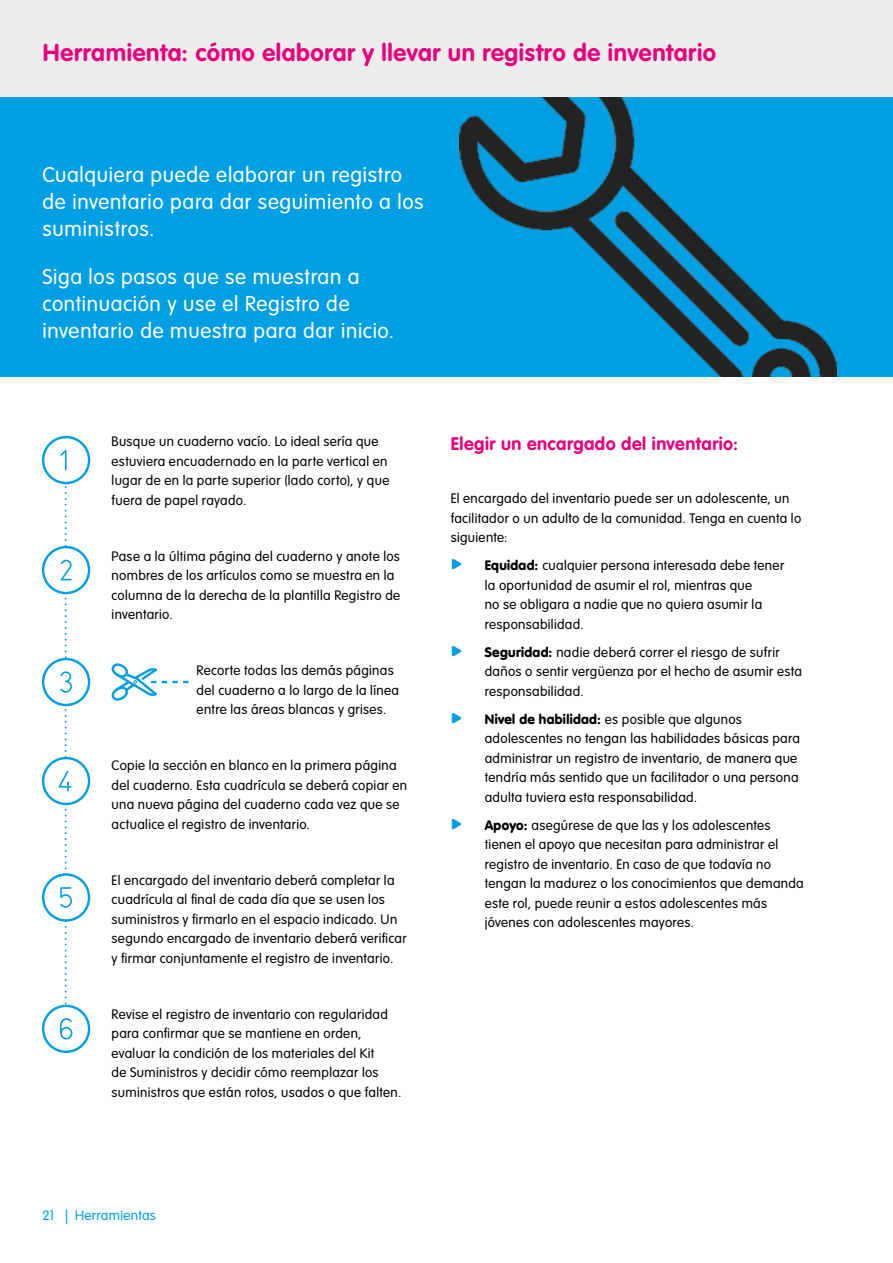
<style>
.page{position:relative;width:893px;height:1263px;background:#fff}
.page>*{position:absolute;margin:0;border:0;box-sizing:border-box;transform-origin:0 0}
.t1{font:700 24px "VAG Rounded Std";letter-spacing:.025em;color:#e6007d}
.t2{font:300 21px/27px "VAG Rounded Std";letter-spacing:.03em;color:#fff}
.t3{font:700 18px "VAG Rounded Std";letter-spacing:.025em;color:#e6007d}
.t4{font:300 13.5px/19.5px "VAG Rounded Std";letter-spacing:.025em;color:#000}
.t5{font:300 13.5px "VAG Rounded Std";letter-spacing:.025em;color:#009fe3}
.s1{color:#009fe3}
.s2{font-weight:900}
</style>
<div class="page">
<div style="left:0;top:97px;width:893px;height:280px;background:#009fe3"></div>
<img style="left:460px;top:97px;width:377px;height:280px">
<div style="left:0;top:0;width:893px;height:97px;background:#ededed"></div>
<div style="left:42px;top:436px;width:48px;height:48px;border:2px solid #009fe3;border-radius:50%"></div>
<div style="left:42px;top:658px;width:48px;height:48px;border:2px solid #009fe3;border-radius:50%"></div>
<div style="left:42px;top:757px;width:48px;height:48px;border:2px solid #009fe3;border-radius:50%"></div>
<div style="left:42px;top:873px;width:48px;height:49px;border:2px solid #009fe3;border-radius:50%"></div>
<div style="left:42px;top:1005px;width:48px;height:48px;border:2px solid #009fe3;border-radius:50%"></div>
<div style="left:42px;top:546px;width:48px;height:48px;border:2px solid #009fe3;border-radius:50%"></div>
<svg style="left:59px;top:450px;width:13px;height:589px"></svg>
<svg style="left:112px;top:663px;width:76px;height:38px"></svg>
<h1 class="t1" style="left:43px;top:39px;width:675px">Herramienta: cómo elaborar y llevar un registro de inventario</h1>
<h2 class="t2" style="left:43px;top:161px;width:382px">Cualquiera puede elaborar un registro de inventario para dar seguimiento a los suministros.</h2>
<h2 class="t2" style="left:43px;top:264px;width:353px">Siga los pasos que se muestran a continuación y use el Registro de inventario de muestra para dar inicio.</h2>
<p class="t4" style="left:112px;top:432px;width:279px">Busque un cuaderno vacío. Lo ideal sería que estuviera encuadernado en la parte vertical en lugar de en la parte superior (lado corto), y que fuera de papel rayado.</p>
<p class="t4" style="left:112px;top:547px;width:290px">Pase a la última página del cuaderno y anote los nombres de los artículos como se muestra en la columna de la derecha de la plantilla Registro de inventario.</p>
<p class="t4" style="left:197px;top:661px;width:204px">Recorte todas las demás páginas del cuaderno a lo largo de la línea entre las áreas blancas y grises.</p>
<p class="t4" style="left:112px;top:756px;width:297px">Copie la sección en blanco en la primera página del cuaderno. Esta cuadrícula se deberá copiar en una nueva página del cuaderno cada vez que se actualice el registro de inventario.</p>
<p class="t4" style="left:112px;top:871px;width:296px">El encargado del inventario deberá completar la cuadrícula al final de cada día que se usen los suministros y firmarlo en el espacio indicado. Un segundo encargado de inventario deberá verificar y firmar conjuntamente el registro de inventario.</p>
<p class="t4" style="left:112px;top:1005px;width:291px">Revise el registro de inventario con regularidad para confirmar que se mantiene en orden, evaluar la condición de los materiales del Kit<br>de Suministros y decidir cómo reemplazar los suministros que están rotos, usados o que falten.</p>
<h3 class="t3" style="left:451px;top:433px;width:289px">Elegir un encargado del inventario:</h3>
<p class="t4" style="left:451px;top:489px;width:352px">El encargado del inventario puede ser un adolescente, un facilitador o un adulto de la comunidad. Tenga en cuenta lo siguiente:</p>
<p class="t4" style="left:485px;top:556px;width:301px;text-indent:-34px"><span class="s1">•</span> <span class="s2">Equidad:</span> cualquier persona interesada debe tener la oportunidad de asumir el rol, mientras que<br>no se obligara a nadie que no quiera asumir la responsabilidad.</p>
<p class="t4" style="left:485px;top:643px;width:319px;text-indent:-34px"><span class="s1">•</span> <span class="s2">Seguridad:</span> nadie deberá correr el riesgo de sufrir daños o sentir vergüenza por el hecho de asumir esta responsabilidad.</p>
<p class="t4" style="left:485px;top:710px;width:317px;text-indent:-34px"><span class="s1">•</span> <span class="s2">Nivel de habilidad:</span> es posible que algunos adolescentes no tengan las habilidades básicas para administrar un registro de inventario, de manera que tendría más sentido que un facilitador o una persona adulta tuviera esta responsabilidad.</p>
<p class="t4" style="left:485px;top:816px;width:321px;text-indent:-34px"><span class="s1">•</span> <span class="s2">Apoyo:</span> asegúrese de que las y los adolescentes tienen el apoyo que necesitan para administrar el registro de inventario. En caso de que todavía no tengan la madurez o los conocimientos que demanda este rol, puede reunir a estos adolescentes más jóvenes con adolescentes mayores.</p>
<p class="t5" style="left:43px;top:1208px;width:115px">21 | Herramientas</p>
</div>
